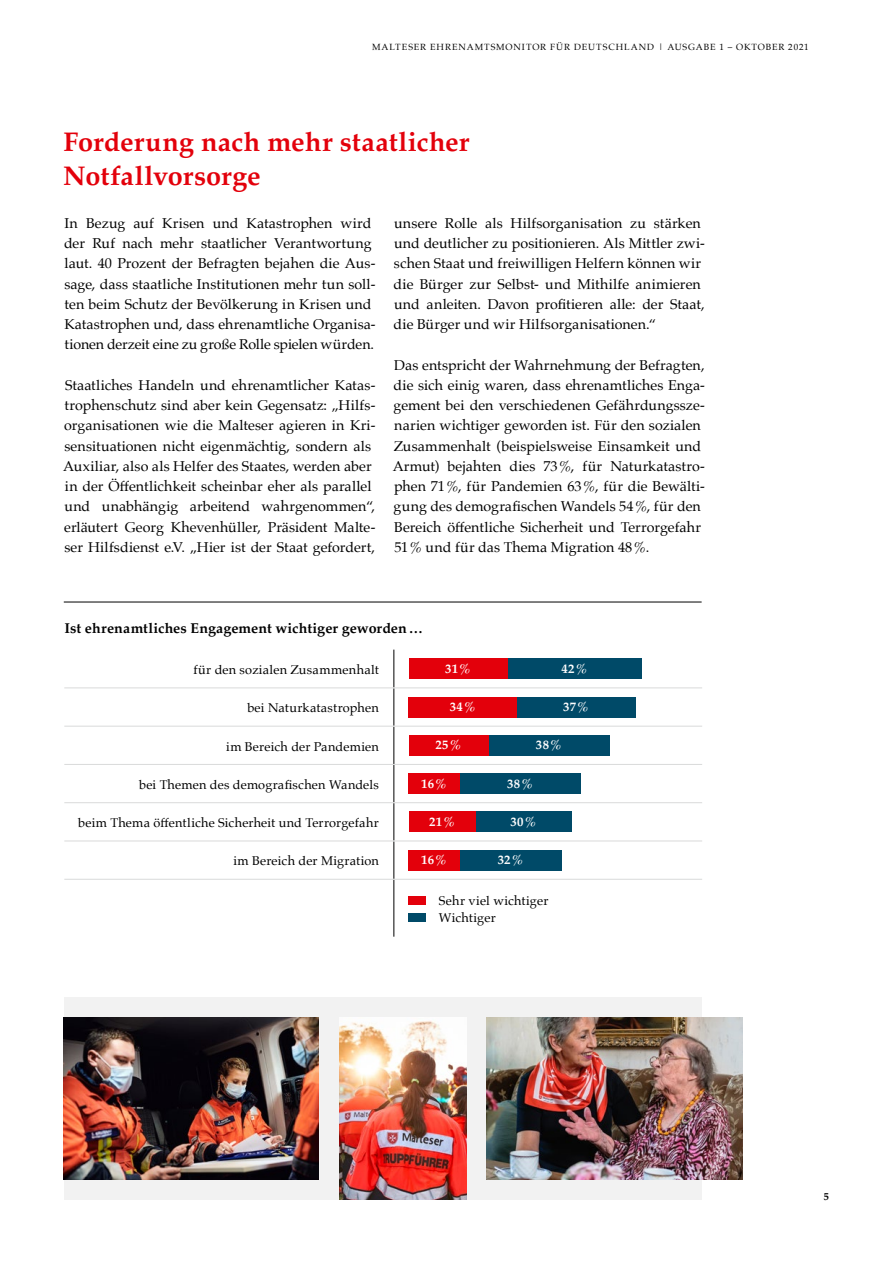
<style>
.page{position:relative;width:893px;height:1263px;background:#fff}
.page>*{position:absolute;margin:0;border:0;box-sizing:border-box;transform-origin:0 0}
.t1{font:700 27px/33.8px "Palatino";letter-spacing:.005em;color:#e3000b}
.t2{font:14.25px/20.2px "Palatino";letter-spacing:.005em;color:#000}
.t3{font:700 14.25px "Palatino";letter-spacing:.01em;color:#000}
.t4{font:12.75px/17.2px "Palatino";letter-spacing:.015em;color:#000}
.t5{font:700 12.75px "Palatino";letter-spacing:.025em;color:#fff}
.t6{font:700 10.5px "Palatino";color:#000}
.t7{font:9px "Palatino";letter-spacing:.1em;color:#000}
</style>
<div class="page">
<div style="left:64px;top:997px;width:638px;height:203px;background:#f2f2f2"></div>
<img style="left:64px;top:1018px;width:255px;height:162px">
<hr style="left:394px;top:650px;width:1px;height:37px;background:#000">
<hr style="left:394px;top:688px;width:1px;height:38px;background:#000">
<hr style="left:394px;top:726px;width:1px;height:38px;background:#000">
<hr style="left:394px;top:765px;width:1px;height:37px;background:#000">
<hr style="left:394px;top:803px;width:1px;height:38px;background:#000">
<hr style="left:394px;top:841px;width:1px;height:38px;background:#000">
<hr style="left:394px;top:880px;width:1px;height:57px;background:#000">
<hr style="left:64px;top:687px;width:330px;height:1px;background:#d9dada">
<hr style="left:394px;top:687px;width:308px;height:1px;background:#d9dada">
<hr style="left:64px;top:726px;width:330px;height:1px;background:#d9dada">
<hr style="left:394px;top:726px;width:308px;height:1px;background:#d9dada">
<hr style="left:64px;top:764px;width:330px;height:1px;background:#d9dada">
<hr style="left:394px;top:764px;width:308px;height:1px;background:#d9dada">
<hr style="left:64px;top:802px;width:330px;height:1px;background:#d9dada">
<hr style="left:394px;top:802px;width:308px;height:1px;background:#d9dada">
<hr style="left:64px;top:841px;width:330px;height:1px;background:#d9dada">
<hr style="left:394px;top:841px;width:308px;height:1px;background:#d9dada">
<hr style="left:64px;top:879px;width:330px;height:1px;background:#d9dada">
<hr style="left:394px;top:879px;width:308px;height:1px;background:#d9dada">
<div style="left:409px;top:658px;width:99px;height:21px;background:#e3000b"></div>
<div style="left:508px;top:658px;width:134px;height:21px;background:#004a68"></div>
<div style="left:517px;top:697px;width:118px;height:20px;background:#004a68"></div>
<div style="left:409px;top:697px;width:108px;height:20px;background:#e3000b"></div>
<div style="left:488px;top:735px;width:122px;height:20px;background:#004a68"></div>
<div style="left:409px;top:735px;width:79px;height:20px;background:#e3000b"></div>
<div style="left:460px;top:773px;width:121px;height:21px;background:#004a68"></div>
<div style="left:409px;top:773px;width:51px;height:21px;background:#e3000b"></div>
<div style="left:476px;top:812px;width:95px;height:20px;background:#004a68"></div>
<div style="left:409px;top:812px;width:67px;height:20px;background:#e3000b"></div>
<div style="left:460px;top:850px;width:102px;height:20px;background:#004a68"></div>
<div style="left:409px;top:850px;width:51px;height:20px;background:#e3000b"></div>
<div style="left:409px;top:896px;width:17px;height:9px;background:#e3000b"></div>
<div style="left:409px;top:913px;width:17px;height:9px;background:#004a68"></div>
<img style="left:487px;top:1018px;width:255px;height:162px">
<img style="left:339px;top:1018px;width:128px;height:182px">
<hr style="left:64px;top:602px;width:638px;height:1px;background:#000">
<p class="t7" style="left:372px;top:39px;width:438px">MALTESER EHRENAMTSMONITOR FÜR DEUTSCHLAND | AUSGABE 1 – OKTOBER 2021</p>
<h1 class="t1" style="left:63px;top:125px;width:408px">Forderung nach mehr staatlicher<br>Notfallvorsorge</h1>
<p class="t2" style="left:64px;top:213px;width:313px">In Bezug auf Krisen und Katastrophen wird der Ruf nach mehr staatlicher Verantwortung laut. 40 Prozent der Befragten bejahen die Aus&shy;sage, dass staatliche Institutionen mehr tun soll&shy;ten beim Schutz der Bevölkerung in Krisen und Katastrophen und, dass ehrenamtliche Organisa&shy;tionen derzeit eine zu große Rolle spielen würden.</p>
<p class="t2" style="left:63px;top:375px;width:314px">Staatliches Handeln und ehrenamtlicher Katas&shy;trophenschutz sind aber kein Gegensatz: „Hilfs&shy;organisationen wie die Malteser agieren in Kri&shy;sensituationen nicht eigenmächtig, sondern als Auxiliar, also als Helfer des Staates, werden aber in der Öffentlichkeit scheinbar eher als parallel und unabhängig arbeitend wahrgenommen“, erläutert Georg Khevenhüller, Präsident Malte&shy;ser Hilfsdienst e.V. „Hier ist der Staat gefordert,</p>
<p class="t2" style="left:394px;top:213px;width:313px">unsere Rolle als Hilfsorganisation zu stärken und deutlicher zu positionieren. Als Mittler zwi&shy;schen Staat und freiwilligen Helfern können wir die Bürger zur Selbst- und Mithilfe animieren und anleiten. Davon profitieren alle: der Staat, die Bürger und wir Hilfsorganisationen.“</p>
<p class="t2" style="left:393px;top:354px;width:314px">Das entspricht der Wahrnehmung der Befragten, die sich einig waren, dass ehrenamtliches Enga&shy;gement bei den verschiedenen Gefährdungssze&shy;narien wichtiger geworden ist. Für den sozialen Zusammenhalt (beispielsweise Einsamkeit und Armut) bejahten dies 73%, für Naturkatastro&shy;phen 71%, für Pandemien 63%, für die Bewälti&shy;gung des demografischen Wandels 54%, für den Bereich öffentliche Sicherheit und Terrorgefahr 51% und für das Thema Migration 48%.</p>
<p class="t3" style="left:64px;top:616px;width:360px">Ist ehrenamtliches Engagement wichtiger geworden…</p>
<p class="t4" style="left:193px;top:661px;width:187px">für den sozialen Zusammenhalt</p>
<p class="t5" style="left:445px;top:657px;width:28px">31%</p>
<p class="t5" style="left:561px;top:657px;width:28px">42%</p>
<p class="t4" style="left:247px;top:699px;width:133px">bei Naturkatastrophen</p>
<p class="t5" style="left:450px;top:696px;width:28px">34%</p>
<p class="t5" style="left:563px;top:696px;width:28px">37%</p>
<p class="t4" style="left:226px;top:737px;width:154px">im Bereich der Pandemien</p>
<p class="t5" style="left:435px;top:734px;width:28px">25%</p>
<p class="t5" style="left:536px;top:734px;width:28px">38%</p>
<p class="t4" style="left:139px;top:776px;width:241px">bei Themen des demografischen Wandels</p>
<p class="t5" style="left:421px;top:772px;width:27px">16%</p>
<p class="t5" style="left:507px;top:772px;width:28px">38%</p>
<p class="t4" style="left:78px;top:814px;width:302px">beim Thema öffentliche Sicherheit und Terrorgefahr</p>
<p class="t5" style="left:429px;top:811px;width:28px">21%</p>
<p class="t5" style="left:510px;top:811px;width:28px">30%</p>
<p class="t4" style="left:233px;top:852px;width:147px">im Bereich der Migration</p>
<p class="t5" style="left:421px;top:849px;width:27px">16%</p>
<p class="t5" style="left:498px;top:849px;width:28px">32%</p>
<p class="t4" style="left:439px;top:892px;width:111px">Sehr viel wichtiger<br>Wichtiger</p>
<p class="t6" style="left:824px;top:1187px;width:7px">5</p>
</div>
